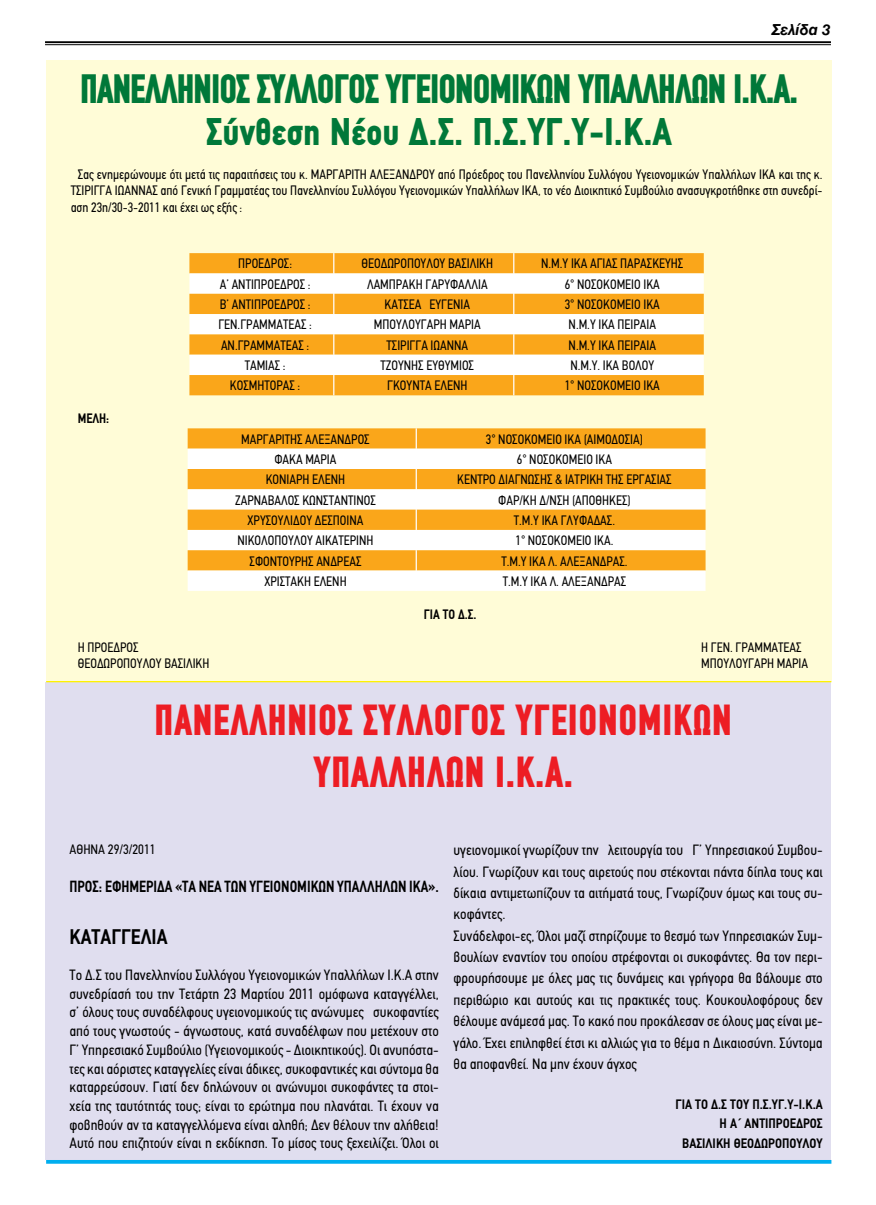
<style>
.page{position:relative;width:876px;height:1205px;background:#fff}
.page>*{position:absolute;margin:0;border:0;box-sizing:border-box;transform-origin:0 0}
.t1{font:900 43.75px/52.5px "PF Din Text Compressed";color:#ed1d24;text-align:center}
.t2{font:900 41.25px "PF Din Text Compressed";letter-spacing:-.04em;color:#007839}
.t3{font:900 condensed 38.75px "PF Din Text";color:#007839}
.t4{font:700 21.25px "PF Din Text Condensed";color:#000}
.t5{font:700 16.25px "PF Din Text Condensed";color:#000;scale:.92 1}
.t6{font:15px/21.4px "PF Din Text Condensed";color:#000;text-align:justify}
.t7{font:italic 15px "UB Helvetica Bold";color:#000}
.t8{font:13.75px/16.5px "PF Din Text Condensed";color:#000;text-align:justify;scale:.96 1}
.t9{font:700 13.75px/19.9px "PF Din Text Condensed";color:#000;text-align:right}
.t10{font:13.75px "PF Din Text Condensed";color:#000}
.t11{font:700 13.75px "PF Din Text Condensed";color:#000;scale:.96 1}
</style>
<div class="page">
<hr style="left:45px;top:41px;width:785px;height:2px;background:#000">
<hr style="left:45px;top:44px;width:785px;height:1px;background:#000">
<div style="left:45px;top:682px;width:785px;height:478px;background:#e0deef"></div>
<hr style="left:46px;top:1160px;width:785px;height:3px;background:#00aeef">
<hr style="left:46px;top:680px;width:785px;height:2px;background:#fff200">
<div style="left:46px;top:61px;width:785px;height:620px;background:#fffcd7"></div>
<svg style="left:189px;top:253px;width:514px;height:142px;background:#fccc7d"></svg>
<svg style="left:187px;top:428px;width:518px;height:163px;background:#fcd38d"></svg>
<hr style="left:415px;top:428px;width:2px;height:21px;background:#fff">
<hr style="left:415px;top:449px;width:2px;height:20px;background:#fff">
<hr style="left:415px;top:469px;width:2px;height:20px;background:#fff">
<hr style="left:415px;top:489px;width:2px;height:21px;background:#fff">
<hr style="left:415px;top:510px;width:2px;height:20px;background:#fff">
<hr style="left:415px;top:530px;width:2px;height:20px;background:#fff">
<hr style="left:415px;top:550px;width:2px;height:20px;background:#fff">
<hr style="left:415px;top:570px;width:2px;height:21px;background:#fff">
<p class="t7" style="left:771px;top:20px;width:61px">Σελίδα 3</p>
<h2 class="t2" style="left:80px;top:65px;width:720px">ΠΑΝΕΛΛΗΝΙΟΣ ΣΥΛΛΟΓΟΣ ΥΓΕΙΟΝΟΜΙΚΩΝ ΥΠΑΛΛΗΛΩΝ Ι.Κ.Α.</h2>
<h3 class="t3" style="left:206px;top:109px;width:467px">Σύνθεση Νέου Δ.Σ. Π.Σ.ΥΓ.Υ-Ι.Κ.Α</h3>
<p class="t8" style="left:71px;top:166px;width:784px;text-indent:7px">Σας ενημερώνουμε ότι μετά τις παραιτήσεις του κ. ΜΑΡΓΑΡΙΤΗ ΑΛΕΞΑΝΔΡΟΥ από Πρόεδρος του Πανελληνίου Συλλόγου Υγειονομικών Υπαλλήλων ΙΚΑ και της κ.<br>ΤΣΙΡΙΓΓΑ ΙΩΑΝΝΑΣ από Γενική Γραμματέας του Πανελληνίου Συλλόγου Υγειονομικών Υπαλλήλων ΙΚΑ, το νέο Διοικητικό Συμβούλιο ανασυγκροτήθηκε στη συνεδρί&shy;αση 23η/30-3-2011 και έχει ως εξής :</p>
<p class="t11" style="left:78px;top:410px;width:34px">ΜΕΛΗ:</p>
<p class="t8" style="left:238px;top:256px;width:58px">ΠΡΟΕΔΡΟΣ:</p>
<p class="t8" style="left:361px;top:256px;width:139px">ΘΕΟΔΩΡΟΠΟΥΛΟΥ ΒΑΣΙΛΙΚΗ</p>
<p class="t8" style="left:541px;top:256px;width:149px">Ν.Μ.Υ ΙΚΑ ΑΓΙΑΣ ΠΑΡΑΣΚΕΥΗΣ</p>
<p class="t8" style="left:220px;top:276px;width:96px">Α’ ΑΝΤΙΠΡΟΕΔΡΟΣ :</p>
<p class="t8" style="left:367px;top:276px;width:127px">ΛΑΜΠΡΑΚΗ ΓΑΡΥΦΑΛΛΙΑ</p>
<p class="t8" style="left:564px;top:276px;width:101px">6° ΝΟΣΟΚΟΜΕΙΟ ΙΚΑ</p>
<p class="t8" style="left:220px;top:296px;width:96px">Β’ ΑΝΤΙΠΡΟΕΔΡΟΣ :</p>
<p class="t8" style="left:384px;top:296px;width:90px">ΚΑΤΣΕΑ ΕΥΓΕΝΙΑ</p>
<p class="t8" style="left:564px;top:296px;width:101px">3° ΝΟΣΟΚΟΜΕΙΟ ΙΚΑ</p>
<p class="t8" style="left:218px;top:316px;width:99px">ΓΕΝ.ΓΡΑΜΜΑΤΕΑΣ :</p>
<p class="t8" style="left:374px;top:316px;width:113px">ΜΠΟΥΛΟΥΓΑΡΗ ΜΑΡΙΑ</p>
<p class="t8" style="left:568px;top:316px;width:92px">Ν.Μ.Υ ΙΚΑ ΠΕΙΡΑΙΑ</p>
<p class="t8" style="left:221px;top:337px;width:93px">ΑΝ.ΓΡΑΜΜΑΤΕΑΣ :</p>
<p class="t8" style="left:386px;top:337px;width:86px">ΤΣΙΡΙΓΓΑ ΙΩΑΝΝΑ</p>
<p class="t8" style="left:568px;top:337px;width:92px">Ν.Μ.Υ ΙΚΑ ΠΕΙΡΑΙΑ</p>
<p class="t8" style="left:244px;top:357px;width:44px">ΤΑΜΙΑΣ :</p>
<p class="t8" style="left:380px;top:357px;width:99px">ΤΖΟΥΝΗΣ ΕΥΘΥΜΙΟΣ</p>
<p class="t8" style="left:570px;top:357px;width:89px">Ν.Μ.Υ. ΙΚΑ ΒΟΛΟΥ</p>
<p class="t8" style="left:230px;top:377px;width:75px">ΚΟΣΜΗΤΟΡΑΣ :</p>
<p class="t8" style="left:387px;top:377px;width:85px">ΓΚΟΥΝΤΑ ΕΛΕΝΗ</p>
<p class="t8" style="left:564px;top:377px;width:101px">1° ΝΟΣΟΚΟΜΕΙΟ ΙΚΑ</p>
<p class="t8" style="left:241px;top:431px;width:135px">ΜΑΡΓΑΡΙΤΗΣ ΑΛΕΞΑΝΔΡΟΣ</p>
<p class="t8" style="left:485px;top:431px;width:165px">3° ΝΟΣΟΚΟΜΕΙΟ ΙΚΑ (ΑΙΜΟΔΟΣΙΑ)</p>
<p class="t8" style="left:274px;top:451px;width:66px">ΦΑΚΑ ΜΑΡΙΑ</p>
<p class="t8" style="left:516px;top:451px;width:101px">6° ΝΟΣΟΚΟΜΕΙΟ ΙΚΑ</p>
<p class="t8" style="left:266px;top:471px;width:84px">ΚΟΝΙΑΡΗ ΕΛΕΝΗ</p>
<p class="t8" style="left:457px;top:471px;width:225px">ΚΕΝΤΡΟ ΔΙΑΓΝΩΣΗΣ &amp; ΙΑΤΡΙΚΗ ΤΗΣ ΕΡΓΑΣΙΑΣ</p>
<p class="t8" style="left:235px;top:492px;width:148px">ΖΑΡΝΑΒΑΛΟΣ ΚΩΝΣΤΑΝΤΙΝΟΣ</p>
<p class="t8" style="left:498px;top:492px;width:139px">ΦΑΡ/ΚΗ Δ/ΝΣΗ (ΑΠΟΘΗΚΕΣ)</p>
<p class="t8" style="left:247px;top:512px;width:122px">ΧΡΥΣΟΥΛΙΔΟΥ ΔΕΣΠΟΙΝΑ</p>
<p class="t8" style="left:513px;top:512px;width:107px">Τ.Μ.Υ ΙΚΑ ΓΛΥΦΑΔΑΣ.</p>
<p class="t8" style="left:237px;top:532px;width:143px">ΝΙΚΟΛΟΠΟΥΛΟΥ ΑΙΚΑΤΕΡΙΝΗ</p>
<p class="t8" style="left:515px;top:532px;width:103px">1° ΝΟΣΟΚΟΜΕΙΟ ΙΚΑ.</p>
<p class="t8" style="left:249px;top:553px;width:118px">ΣΦΟΝΤΟΥΡΗΣ ΑΝΔΡΕΑΣ</p>
<p class="t8" style="left:501px;top:553px;width:133px">Τ.Μ.Υ ΙΚΑ Λ. ΑΛΕΞΑΝΔΡΑΣ.</p>
<p class="t8" style="left:264px;top:573px;width:87px">ΧΡΙΣΤΑΚΗ ΕΛΕΝΗ</p>
<p class="t8" style="left:502px;top:573px;width:130px">Τ.Μ.Υ ΙΚΑ Λ. ΑΛΕΞΑΝΔΡΑΣ</p>
<p class="t11" style="left:423px;top:606px;width:56px">ΓΙΑ ΤΟ Δ.Σ.</p>
<p class="t8" style="left:78px;top:639px;width:65px">Η ΠΡΟΕΔΡΟΣ</p>
<p class="t8" style="left:701px;top:639px;width:106px">Η ΓΕΝ. ΓΡΑΜΜΑΤΕΑΣ</p>
<p class="t8" style="left:78px;top:655px;width:139px">ΘΕΟΔΩΡΟΠΟΥΛΟΥ ΒΑΣΙΛΙΚΗ</p>
<p class="t8" style="left:701px;top:655px;width:113px">ΜΠΟΥΛΟΥΓΑΡΗ ΜΑΡΙΑ</p>
<h1 class="t1" style="left:154px;top:693px;width:579px">ΠΑΝΕΛΛΗΝΙΟΣ ΣΥΛΛΟΓΟΣ ΥΓΕΙΟΝΟΜΙΚΩΝ<br>ΥΠΑΛΛΗΛΩΝ Ι.Κ.Α.</h1>
<p class="t10" style="left:70px;top:841px;width:87px">ΑΘΗΝΑ 29/3/2011</p>
<p class="t5" style="left:70px;top:876px;width:403px">ΠΡΟΣ: ΕΦΗΜΕΡΙΔΑ «ΤΑ ΝΕΑ ΤΩΝ ΥΓΕΙΟΝΟΜΙΚΩΝ ΥΠΑΛΛΗΛΩΝ ΙΚΑ».</p>
<h3 class="t4" style="left:70px;top:924px;width:99px">ΚΑΤΑΓΓΕΛΙΑ</h3>
<p class="t6" style="left:70px;top:965px;width:370px;line-height:18.8px">Το Δ.Σ του Πανελληνίου Συλλόγου Υγειονομικών Υπαλλήλων Ι.Κ.Α στην συνεδρίασή του την Τετάρτη 23 Μαρτίου 2011 ομόφωνα καταγγέλλει, σ’ όλους τους συναδέλφους υγειονομικούς τις ανώνυμες συκοφαντίες από τους γνωστούς - άγνωστους, κατά συναδέλφων που μετέχουν στο Γ’ Υπηρεσιακό Συμβούλιο (Υγειονομικούς - Διοικητικούς). Οι ανυπόστα&shy;τες και αόριστες καταγγελίες είναι άδικες, συκοφαντικές και σύντομα θα καταρρεύσουν. Γιατί δεν δηλώνουν οι ανώνυμοι συκοφάντες τα στοι&shy;χεία της ταυτότητάς τους; είναι το ερώτημα που πλανάται. Τι έχουν να φοβηθούν αν τα καταγγελλόμενα είναι αληθή; Δεν θέλουν την αλήθεια!<br>Αυτό που επιζητούν είναι η εκδίκηση. Το μίσος τους ξεχειλίζει. Όλοι οι</p>
<p class="t6" style="left:453px;top:839px;width:370px;text-align:left">υγειονομικοί γνωρίζουν την λειτουργία του Γ’ Υπηρεσιακού Συμβου&shy;λίου. Γνωρίζουν και τους αιρετούς που στέκονται πάντα δίπλα τους και δίκαια αντιμετωπίζουν τα αιτήματά τους, Γνωρίζουν όμως και τους συ&shy;κοφάντες.<br>Συνάδελφοι-ες, Όλοι μαζί στηρίζουμε το θεσμό των Υπηρεσιακών Συμ&shy;βουλίων εναντίον του οποίου στρέφονται οι συκοφάντες. Θα τον περι&shy;φρουρήσουμε με όλες μας τις δυνάμεις και γρήγορα θα βάλουμε στο περιθώριο και αυτούς και τις πρακτικές τους. Κουκουλοφόρους δεν θέλουμε ανάμεσά μας. Το κακό που προκάλεσαν σε όλους μας είναι με&shy;γάλο. Έχει επιληφθεί έτσι κι αλλιώς για το θέμα η Δικαιοσύνη. Σύντομα θα αποφανθεί. Να μην έχουν άγχος</p>
<p class="t9" style="left:675px;top:1094px;width:149px">ΓΙΑ ΤΟ Δ.Σ ΤΟΥ Π.Σ.ΥΓ.Υ-Ι.Κ.Α<br>Η Α΄ ΑΝΤΙΠΡΟΕΔΡΟΣ<br>ΒΑΣΙΛΙΚΗ ΘΕΟΔΩΡΟΠΟΥΛΟΥ</p>
</div>
